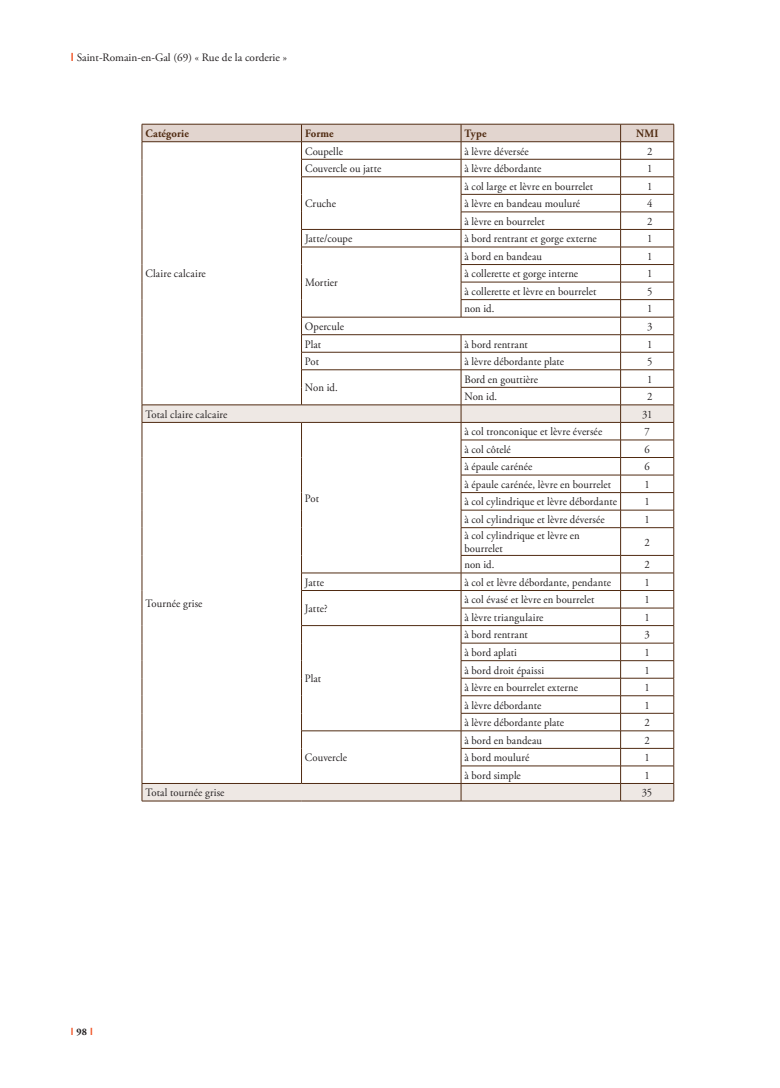
<style>
.page{position:relative;width:780px;height:1088px;background:#fff}
.page>*{position:absolute;margin:0;border:0;box-sizing:border-box;transform-origin:0 0}
.t1{font:11.25px/12.5px "Adobe Garamond Pro";color:#231f20;scale:.95 1}
.t2{font:11.25px "Adobe Garamond Pro";color:#231f20}
.t3{font:700 11.25px "Adobe Garamond Pro";letter-spacing:.015em;color:#502b12;scale:.95 1}
.t4{font:700 10px "Arial";color:#f15b2f;scale:.95 1}
.s1{font-family:"Arial";font-weight:700;color:#f15b2f}
.s2{font-family:"Adobe Garamond Pro";color:#231f20}
</style>
<div class="page">
<svg style="left:142px;top:124px;width:532px;height:677px"></svg>
<hr style="left:142px;top:801px;width:159px;height:1px;background:#502b12">
<hr style="left:301px;top:801px;width:160px;height:1px;background:#502b12">
<hr style="left:461px;top:801px;width:159px;height:1px;background:#502b12">
<hr style="left:620px;top:801px;width:54px;height:1px;background:#502b12">
<p class="t2" style="left:71px;top:51px;width:217px"><span class="s1">I</span> Saint-Romain-en-Gal (69) « Rue de la corderie »</p>
<p class="t3" style="left:145px;top:127px;width:47px">Catégorie</p>
<p class="t3" style="left:305px;top:127px;width:32px">Forme</p>
<p class="t3" style="left:464px;top:127px;width:25px">Type</p>
<p class="t3" style="left:636px;top:127px;width:25px">NMI</p>
<p class="t1" style="left:145px;top:268px;width:65px">Claire calcaire</p>
<p class="t1" style="left:305px;top:145px;width:41px">Coupelle</p>
<p class="t1" style="left:464px;top:145px;width:69px">à lèvre déversée</p>
<p class="t1" style="left:647px;top:145px;width:7px">2</p>
<p class="t1" style="left:305px;top:163px;width:82px">Couvercle ou jatte</p>
<p class="t1" style="left:464px;top:163px;width:82px">à lèvre débordante</p>
<p class="t1" style="left:647px;top:163px;width:7px">1</p>
<p class="t1" style="left:305px;top:198px;width:34px">Cruche</p>
<p class="t1" style="left:464px;top:180px;width:137px">à col large et lèvre en bourrelet</p>
<p class="t1" style="left:647px;top:180px;width:7px">1</p>
<p class="t1" style="left:464px;top:198px;width:123px">à lèvre en bandeau mouluré</p>
<p class="t1" style="left:647px;top:198px;width:7px">4</p>
<p class="t1" style="left:464px;top:215px;width:86px">à lèvre en bourrelet</p>
<p class="t1" style="left:647px;top:215px;width:7px">2</p>
<p class="t1" style="left:305px;top:233px;width:51px">Jatte/coupe</p>
<p class="t1" style="left:464px;top:233px;width:141px">à bord rentrant et gorge externe</p>
<p class="t1" style="left:647px;top:233px;width:7px">1</p>
<p class="t1" style="left:305px;top:277px;width:36px">Mortier</p>
<p class="t1" style="left:464px;top:250px;width:83px">à bord en bandeau</p>
<p class="t1" style="left:647px;top:250px;width:7px">1</p>
<p class="t1" style="left:464px;top:268px;width:121px">à collerette et gorge interne</p>
<p class="t1" style="left:647px;top:268px;width:7px">1</p>
<p class="t1" style="left:464px;top:285px;width:140px">à collerette et lèvre en bourrelet</p>
<p class="t1" style="left:647px;top:285px;width:7px">5</p>
<p class="t1" style="left:464px;top:303px;width:33px">non id.</p>
<p class="t1" style="left:647px;top:303px;width:7px">1</p>
<p class="t1" style="left:305px;top:321px;width:43px">Opercule</p>
<p class="t1" style="left:647px;top:321px;width:7px">3</p>
<p class="t1" style="left:305px;top:338px;width:19px">Plat</p>
<p class="t1" style="left:464px;top:338px;width:68px">à bord rentrant</p>
<p class="t1" style="left:647px;top:338px;width:7px">1</p>
<p class="t1" style="left:305px;top:356px;width:16px">Pot</p>
<p class="t1" style="left:464px;top:356px;width:106px">à lèvre débordante plate</p>
<p class="t1" style="left:647px;top:356px;width:7px">5</p>
<p class="t1" style="left:305px;top:382px;width:36px">Non id.</p>
<p class="t1" style="left:464px;top:373px;width:79px">Bord en gouttière</p>
<p class="t1" style="left:647px;top:373px;width:7px">1</p>
<p class="t1" style="left:464px;top:391px;width:36px">Non id.</p>
<p class="t1" style="left:647px;top:391px;width:7px">2</p>
<p class="t1" style="left:145px;top:408px;width:88px">Total claire calcaire</p>
<p class="t1" style="left:642px;top:408px;width:12px">31</p>
<p class="t1" style="left:145px;top:597px;width:62px">Tournée grise</p>
<p class="t1" style="left:305px;top:492px;width:16px">Pot</p>
<p class="t1" style="left:464px;top:426px;width:146px">à col tronconique et lèvre éversée</p>
<p class="t1" style="left:644px;top:426px;width:7px">7</p>
<p class="t1" style="left:464px;top:443px;width:50px">à col côtelé</p>
<p class="t1" style="left:644px;top:443px;width:7px">6</p>
<p class="t1" style="left:464px;top:461px;width:73px">à épaule carénée</p>
<p class="t1" style="left:644px;top:461px;width:7px">6</p>
<p class="t1" style="left:464px;top:478px;width:156px">à épaule carénée, lèvre en bourrelet</p>
<p class="t1" style="left:644px;top:478px;width:7px">1</p>
<p class="t1" style="left:464px;top:496px;width:162px">à col cylindrique et lèvre débordante</p>
<p class="t1" style="left:644px;top:496px;width:7px">1</p>
<p class="t1" style="left:464px;top:513px;width:149px">à col cylindrique et lèvre déversée</p>
<p class="t1" style="left:644px;top:513px;width:7px">1</p>
<p class="t1" style="left:464px;top:530px;width:123px">à col cylindrique et lèvre en bourrelet</p>
<p class="t1" style="left:644px;top:536px;width:7px">2</p>
<p class="t1" style="left:464px;top:559px;width:33px">non id.</p>
<p class="t1" style="left:644px;top:559px;width:7px">2</p>
<p class="t1" style="left:305px;top:576px;width:22px">Jatte</p>
<p class="t1" style="left:464px;top:576px;width:156px">à col et lèvre débordante, pendante</p>
<p class="t1" style="left:644px;top:576px;width:7px">1</p>
<p class="t1" style="left:305px;top:603px;width:25px">Jatte?</p>
<p class="t1" style="left:464px;top:594px;width:138px">à col évasé et lèvre en bourrelet</p>
<p class="t1" style="left:644px;top:594px;width:7px">1</p>
<p class="t1" style="left:464px;top:611px;width:85px">à lèvre triangulaire</p>
<p class="t1" style="left:644px;top:611px;width:7px">1</p>
<p class="t1" style="left:305px;top:673px;width:19px">Plat</p>
<p class="t1" style="left:305px;top:752px;width:46px">Couvercle</p>
<p class="t1" style="left:464px;top:629px;width:68px">à bord rentrant</p>
<p class="t1" style="left:644px;top:629px;width:7px">3</p>
<p class="t1" style="left:464px;top:646px;width:57px">à bord aplati</p>
<p class="t1" style="left:644px;top:646px;width:7px">1</p>
<p class="t1" style="left:464px;top:664px;width:85px">à bord droit épaissi</p>
<p class="t1" style="left:644px;top:664px;width:7px">1</p>
<p class="t1" style="left:464px;top:682px;width:121px">à lèvre en bourrelet externe</p>
<p class="t1" style="left:644px;top:682px;width:7px">1</p>
<p class="t1" style="left:464px;top:699px;width:82px">à lèvre débordante</p>
<p class="t1" style="left:644px;top:699px;width:7px">1</p>
<p class="t1" style="left:464px;top:717px;width:106px">à lèvre débordante plate</p>
<p class="t1" style="left:644px;top:717px;width:7px">2</p>
<p class="t1" style="left:464px;top:734px;width:83px">à bord en bandeau</p>
<p class="t1" style="left:644px;top:734px;width:7px">2</p>
<p class="t1" style="left:464px;top:752px;width:70px">à bord mouluré</p>
<p class="t1" style="left:644px;top:752px;width:7px">1</p>
<p class="t1" style="left:464px;top:769px;width:61px">à bord simple</p>
<p class="t1" style="left:644px;top:769px;width:7px">1</p>
<p class="t1" style="left:145px;top:787px;width:85px">Total tournée grise</p>
<p class="t1" style="left:642px;top:787px;width:12px">35</p>
<p class="t4" style="left:71px;top:1024px;width:24px">I<span class="s2">98</span>I</p>
</div>
